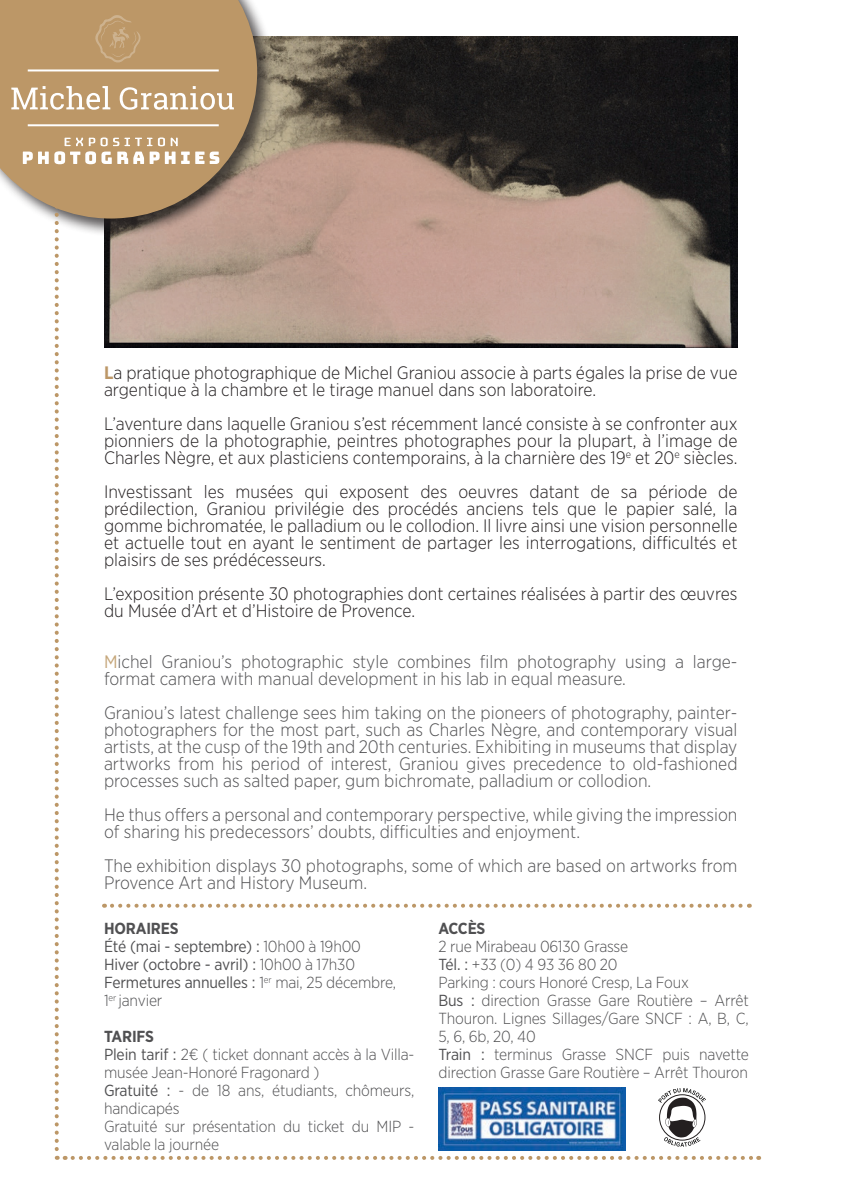
<style>
.page{position:relative;width:851px;height:1191px;background:#fff}
.page>*{position:absolute;margin:0;border:0;box-sizing:border-box;transform-origin:0 0}
.t1{font:300 18px/17px "Gotham Narrow";color:#231f20}
.t2{font:300 18px/17px "Gotham Narrow";color:#505052}
.t3{font:300 16px/18px "Gotham Narrow";letter-spacing:-.01em;color:#505052}
.t4{font:16px/18px "Gotham Narrow";letter-spacing:-.01em;color:#505052}
.t5{font:700 16px "Gotham Narrow";letter-spacing:-.02em;color:#505052}
.s1{font-weight:700;color:#bc9767}
.s2{font-weight:400;color:#c6a77b}
.s3{font-weight:700}
.s4{font-weight:300}
.s5{font-weight:400}
</style>
<div class="page">
<img style="left:104px;top:37px;width:633px;height:310px">
<div style="left:0;top:0;width:276px;height:237px;background:#231f20;opacity:.75"></div>
<svg style="left:0;top:0;width:257px;height:218px;background:#b8976d"></svg>
<svg style="left:11px;top:86px;width:99px;height:24px"></svg>
<svg style="left:120px;top:86px;width:114px;height:24px"></svg>
<hr style="left:28px;top:124px;width:191px;height:2px;background:#fff">
<hr style="left:28px;top:69px;width:191px;height:2px;background:#fff">
<svg style="left:55px;top:206px;width:4px;height:953px"></svg>
<svg style="left:73px;top:1155px;width:686px;height:4px"></svg>
<svg style="left:23px;top:136px;width:181px;height:28px"></svg>
<svg style="left:210px;top:152px;width:9px;height:12px"></svg>
<svg style="left:95px;top:15px;width:46px;height:48px;background:#bf9c6e"></svg>
<svg style="left:112px;top:903px;width:637px;height:4px"></svg>
<img style="left:438px;top:1088px;width:187px;height:62px">
<svg style="left:659px;top:1088px;width:47px;height:58px"></svg>
<p class="t1" style="left:104px;top:363px;width:635px"><span class="s1">L</span>a pratique photographique de Michel Graniou associe à parts égales la prise de vue argentique à la chambre et le tirage manuel dans son laboratoire.</p>
<p class="t1" style="left:104px;top:414px;width:635px;text-align:justify">L’aventure dans laquelle Graniou s’est récemment lancé consiste à se confronter aux pionniers de la photographie, peintres photographes pour la plupart, à l’image de Charles Nègre, et aux plasticiens contemporains, à la charnière des 19<sup>e</sup> et 20<sup>e</sup> siècles.</p>
<p class="t1" style="left:104px;top:482px;width:635px;text-align:justify">Investissant les musées qui exposent des oeuvres datant de sa période de prédilection, Graniou privilégie des procédés anciens tels que le papier salé, la gomme bichromatée, le palladium ou le collodion. Il livre ainsi une vision personnelle et actuelle tout en ayant le sentiment de partager les interrogations, difficultés et plaisirs de ses prédécesseurs.</p>
<p class="t1" style="left:104px;top:584px;width:635px">L’exposition présente 30 photographies dont certaines réalisées à partir des œuvres du Musée d’Art et d’Histoire de Provence.</p>
<p class="t2" style="left:104px;top:652px;width:635px"><span class="s2">M</span>ichel Graniou’s photographic style combines film photography using a large&shy;format camera with manual development in his lab in equal measure.</p>
<p class="t2" style="left:104px;top:703px;width:635px;text-align:justify">Graniou’s latest challenge sees him taking on the pioneers of photography, painter&shy;photographers for the most part, such as Charles Nègre, and contemporary visual artists, at the cusp of the 19th and 20th centuries. Exhibiting in museums that display artworks from his period of interest, Graniou gives precedence to old-fashioned processes such as salted paper, gum bichromate, palladium or collodion.</p>
<p class="t2" style="left:104px;top:805px;width:635px">He thus offers a personal and contemporary perspective, while giving the impression of sharing his predecessors’ doubts, difficulties and enjoyment.</p>
<p class="t2" style="left:104px;top:856px;width:635px">The exhibition displays 30 photographs, some of which are based on artworks from<br>Provence Art and History Museum.</p>
<p class="t4" style="left:104px;top:919px;width:294px"><span class="s3">HORAIRES<br></span>Été (mai - septembre) : <span class="s4">10h00 à 19h00<br></span>Hiver (octobre - avril) : <span class="s4">10h00 à 17h30<br></span>Fermetures annuelles : <span class="s4">1</span><sup>er</sup> <span class="s4">mai, 25 décembre,<br>1</span><sup>er</sup> <span class="s4">janvier</span></p>
<p class="t3" style="left:104px;top:1027px;width:312px"><span class="s3">TARIFS<br></span><span class="s5">Plein tarif :</span> 2€ ( ticket donnant accès à la Villa&shy;musée Jean-Honoré Fragonard )<br><span class="s5">Gratuité :</span> - de 18 ans, étudiants, chômeurs, handicapés<br>Gratuité sur présentation du ticket du MIP - valable la journée</p>
<p class="t5" style="left:438px;top:918px;width:48px">ACCÈS</p>
<p class="t3" style="left:438px;top:937px;width:312px">2 rue Mirabeau 06130 Grasse<br><span class="s5">Tél. :</span> +33 (0) 4 93 36 80 20<br>Parking : cours Honoré Cresp, La Foux<br><span class="s5">Bus :</span> direction Grasse Gare Routière – Arrêt Thouron. Lignes Sillages/Gare SNCF : A, B, C, 5, 6, 6b, 20, 40<br><span class="s5">Train :</span> terminus Grasse SNCF puis navette direction Grasse Gare Routière – Arrêt Thouron</p>
</div>
